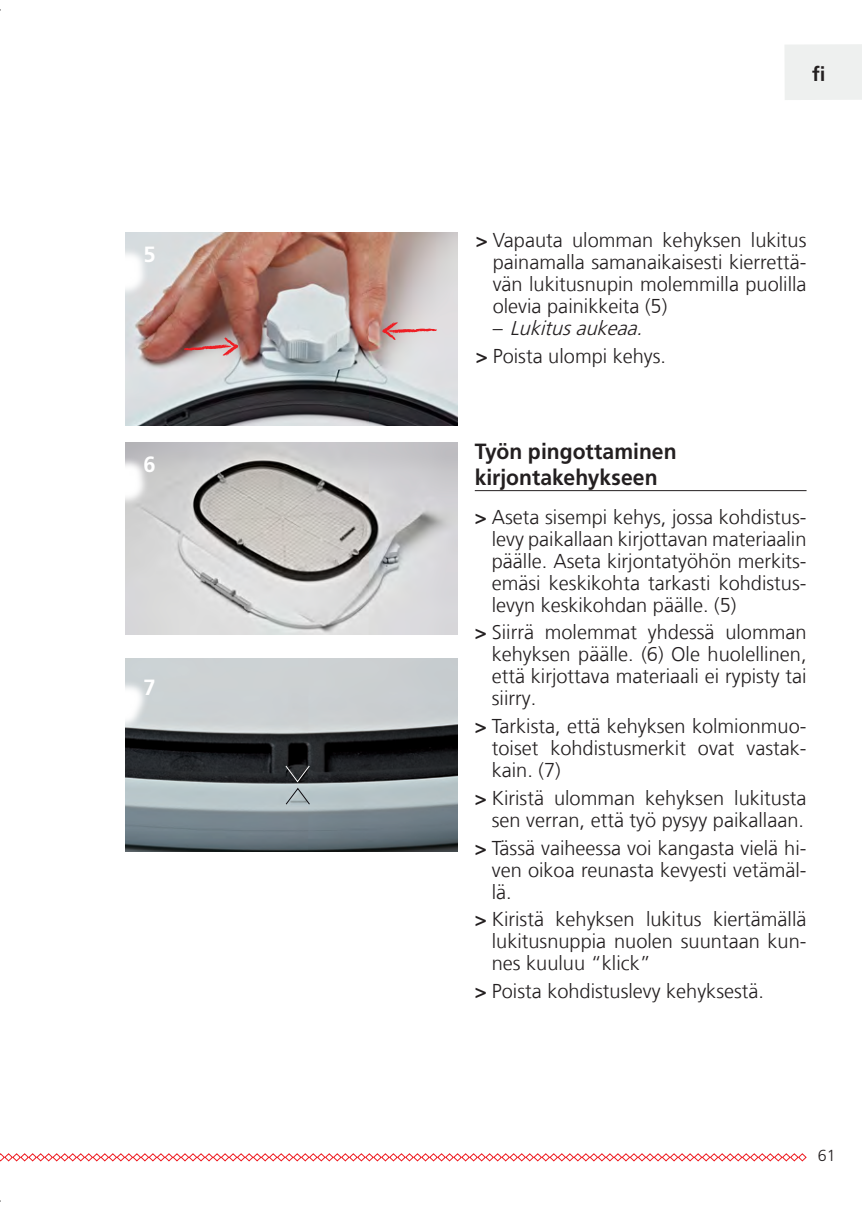
<style>
.page{position:relative;width:862px;height:1211px;background:#fff}
.page>*{position:absolute;margin:0;border:0;box-sizing:border-box;transform-origin:0 0}
.Themen_Titel_2{font:700 22px/26px "Frutiger LT Std";color:#231f20;scale:.96 1}
.t1{font:700 22px "Frutiger LT Std";color:#fff}
.t2{font:300 20px/22px "Frutiger LT Com";color:#231f20;text-align:justify}
.t3{font:italic 300 20px "Frutiger LT Std";color:#231f20}
.Sprach-Tag{font:700 20px "Frutiger LT Std";color:#231f20}
.t4{font:300 16px "Frutiger LT Std";color:#231f20}
.s1{font-family:"Frutiger LT Std";font-weight:700}
.s2{font-style:normal}
</style>
<div class="page">
<svg style="left:0;top:1153px;width:807px;height:8px"></svg>
<img style="left:125px;top:658px;width:333px;height:193px">
<svg style="left:285px;top:765px;width:25px;height:39px"></svg>
<img style="left:125px;top:442px;width:333px;height:193px">
<img style="left:125px;top:232px;width:333px;height:193px">
<svg style="left:125px;top:679px;width:24px;height:50px"></svg>
<svg style="left:125px;top:246px;width:25px;height:52px"></svg>
<svg style="left:125px;top:456px;width:25px;height:51px"></svg>
<svg style="left:382px;top:322px;width:55px;height:18px"></svg>
<svg style="left:184px;top:337px;width:54px;height:19px"></svg>
<hr style="left:475px;top:490px;width:331px;height:1px;background:#231f20">
<div style="left:784px;top:44px;width:78px;height:56px;background:#eef0ef"></div>
<p class="t1" style="left:144px;top:241px;width:14px">5</p>
<p class="t1" style="left:143px;top:451px;width:14px">6</p>
<p class="t1" style="left:144px;top:674px;width:14px">7</p>
<p class="Sprach-Tag" style="left:812px;top:62px;width:15px">fi</p>
<p class="t2" style="left:493px;top:229px;width:315px;text-indent:-17px"><span class="s1">&gt;</span> Vapauta ulomman kehyksen lukitus painamalla samanaikaisesti kierrettä&shy;vän lukitusnupin molemmilla puolilla olevia painikkeita (5)</p>
<p class="t3" style="left:493px;top:317px;width:157px"><span class="s2">–</span> Lukitusaukeaa.</p>
<p class="t2" style="left:476px;top:345px;width:192px"><span class="s1">&gt;</span> Poista ulompi kehys.</p>
<p class="Themen_Titel_2" style="left:475px;top:438px;width:212px">Työn pingottaminen kirjontakehykseen</p>
<p class="t2" style="left:492px;top:505px;width:316px;text-indent:-17px"><span class="s1">&gt;</span> Aseta sisempi kehys, jossa kohdistus&shy;levy paikallaan kirjottavan materiaalin päälle. Aseta kirjontatyöhön merkits&shy;emäsi keskikohta tarkasti kohdistus&shy;levyn keskikohdan päälle. (5)</p>
<p class="t2" style="left:492px;top:621px;width:316px;text-indent:-17px"><span class="s1">&gt;</span> Siirrä molemmat yhdessä ulomman kehyksen päälle. (6) Ole huolellinen, että kirjottava materiaali ei rypisty tai siirry.</p>
<p class="t2" style="left:492px;top:715px;width:316px;text-indent:-17px"><span class="s1">&gt;</span> Tarkista, että kehyksen kolmionmuo&shy;toiset kohdistusmerkit ovat vastak&shy;kain. (7)</p>
<p class="t2" style="left:475px;top:786px;width:333px;text-align:right"><span class="s1">&gt;</span> Kiristä ulomman kehyksen lukitusta sen verran, että työ pysyy paikallaan.</p>
<p class="t2" style="left:492px;top:836px;width:316px;text-indent:-17px"><span class="s1">&gt;</span> Tässä vaiheessa voi kangasta vielä hi&shy;ven oikoa reunasta kevyesti vetämäl&shy;lä.</p>
<p class="t2" style="left:492px;top:908px;width:316px;text-indent:-17px"><span class="s1">&gt;</span> Kiristä kehyksen lukitus kiertämällä lukitusnuppia nuolen suuntaan kun&shy;nes kuuluu “klick”</p>
<p class="t2" style="left:475px;top:979px;width:291px"><span class="s1">&gt;</span> Poista kohdistuslevy kehyksestä.</p>
<p class="t4" style="left:818px;top:1146px;width:19px">61</p>
</div>
